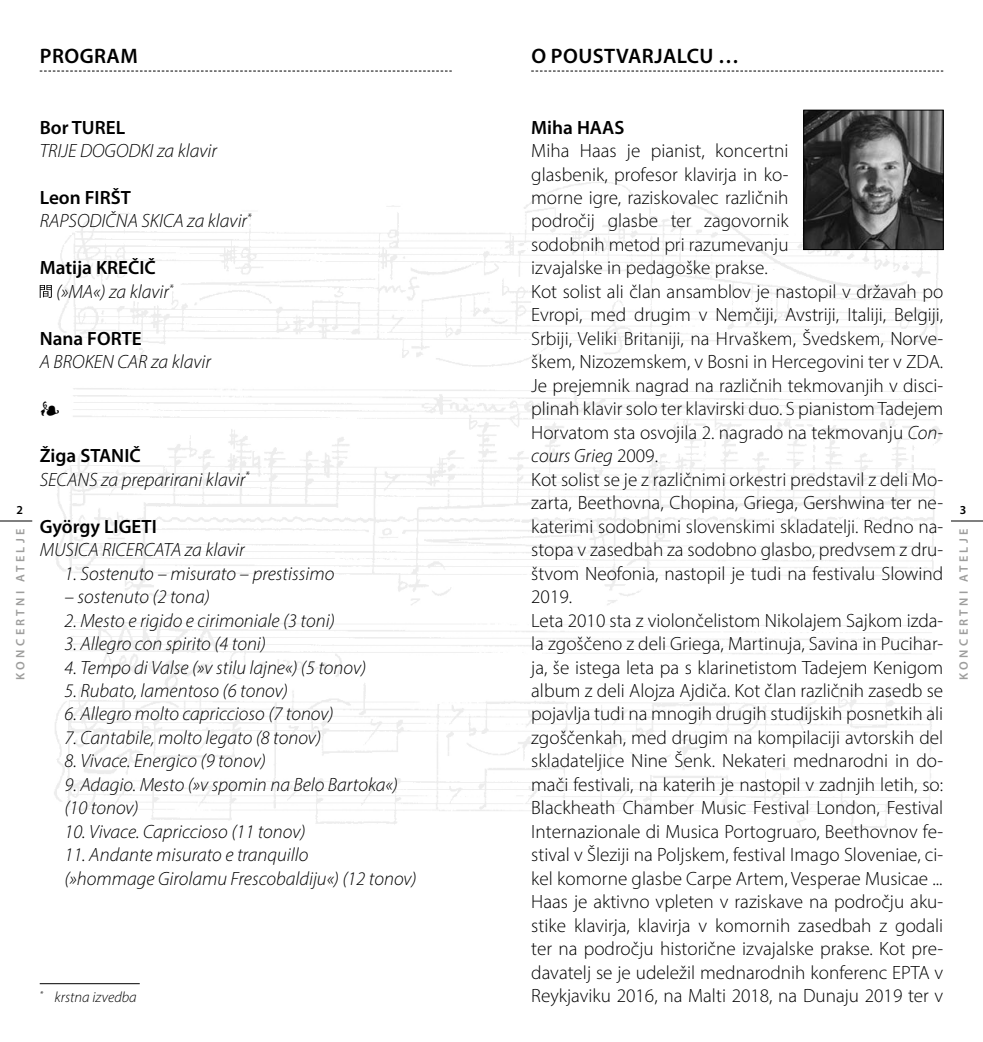
<style>
.page{position:relative;width:983px;height:1042px;background:#fff}
.page>*{position:absolute;margin:0;border:0;box-sizing:border-box;transform-origin:0 0}
.Naslov-01{font:600 21px "Myriad Pro";letter-spacing:.02em;color:#000}
.body-prvi{font:300 19.25px/23.4px "Myriad Pro";color:#000;text-align:justify}
.body-prvi-2{font:italic 300 19.25px "Myriad Pro";color:#000}
.body-prvi-3{font:600 19.25px "Myriad Pro";color:#000}
.body-prvi-4{font:19.25px "Minion Pro";color:#000}
.body-prvi-5{font:italic 300 14.88px "Myriad Pro";color:#000}
.t1{font:600 12.25px "Myriad Pro";letter-spacing:.27em;color:#9d9d9c}
.t2{font:600 12.25px "Myriad Pro";color:#000}
.s1{font-style:italic}
</style>
<div class="page">
<hr style="left:0;top:521px;width:32px;height:1px;background:#000">
<hr style="left:950px;top:521px;width:32px;height:1px;background:#000">
<img style="left:54px;top:174px;width:890px;height:657px">
<svg style="left:40px;top:71px;width:411px;height:1px"></svg>
<svg style="left:40px;top:285px;width:12px;height:13px"></svg>
<svg style="left:531px;top:71px;width:412px;height:1px"></svg>
<hr style="left:40px;top:983px;width:100px;height:1px;background:#000">
<img style="left:805px;top:112px;width:136px;height:136px">
<div style="left:803px;top:110px;width:140px;height:140px;border:1px solid #000"></div>
<p class="Naslov-01" style="left:40px;top:43px;width:99px">PROGRAM</p>
<p class="Naslov-01" style="left:531px;top:43px;width:209px">O POUSTVARJALCU …</p>
<p class="body-prvi-3" style="left:531px;top:115px;width:95px">Miha HAAS</p>
<p class="body-prvi" style="left:531px;top:139px;width:259px">Miha Haas je pianist, koncertni glasbenik, profesor klavirja in ko&shy;morne igre, raziskovalec različnih področij glasbe ter zagovornik sodobnih metod pri razumevanju izvajalske in pedagoške prakse.</p>
<p class="body-prvi" style="left:531px;top:280px;width:413px">Kot solist ali član ansamblov je nastopil v državah po Evropi, med drugim v Nemčiji, Avstriji, Italiji, Belgiji, Srbiji, Veliki Britaniji, na Hrvaškem, Švedskem, Norve&shy;škem, Nizozemskem, v Bosni in Hercegovini ter v ZDA.<br>Je prejemnik nagrad na različnih tekmovanjih v disci&shy;plinah klavir solo ter klavirski duo. S pianistom Tadejem Horvatom sta osvojila 2. nagrado na tekmovanju <span class="s1">Con&shy;cours Grieg</span> 2009.</p>
<p class="body-prvi" style="left:531px;top:467px;width:413px">Kot solist se je z različnimi orkestri predstavil z deli Mo&shy;zarta, Beethovna, Chopina, Griega, Gershwina ter ne&shy;katerimi sodobnimi slovenskimi skladatelji. Redno na&shy;stopa v zasedbah za sodobno glasbo, predvsem z dru&shy;štvom Neofonia, nastopil je tudi na festivalu Slowind 2019.</p>
<p class="body-prvi" style="left:531px;top:608px;width:413px">Leta 2010 sta z violončelistom Nikolajem Sajkom izda&shy;la zgoščeno z deli Griega, Martinuja, Savina in Pucihar&shy;ja, še istega leta pa s klarinetistom Tadejem Kenigom album z deli Alojza Ajdiča. Kot član različnih zasedb se pojavlja tudi na mnogih drugih studijskih posnetkih ali zgoščenkah, med drugim na kompilaciji avtorskih del skladateljice Nine Šenk. Nekateri mednarodni in do&shy;mači festivali, na katerih je nastopil v zadnjih letih, so:<br>Blackheath Chamber Music Festival London, Festival Internazionale di Musica Portogruaro, Beethovnov fe&shy;stival v Šleziji na Poljskem, festival Imago Sloveniae, ci&shy;kel komorne glasbe Carpe Artem, Vesperae Musicae ...</p>
<p class="body-prvi" style="left:531px;top:890px;width:413px">Haas je aktivno vpleten v raziskave na področju aku&shy;stike klavirja, klavirja v komornih zasedbah z godali ter na področju historične izvajalske prakse. Kot pre&shy;davatelj se je udeležil mednarodnih konferenc EPTA v Reykjaviku 2016, na Malti 2018, na Dunaju 2019 ter v</p>
<p class="body-prvi-3" style="left:40px;top:115px;width:87px">Bor TUREL</p>
<p class="body-prvi-2" style="left:40px;top:139px;width:179px">TRIJE DOGODKI za klavir</p>
<p class="body-prvi-3" style="left:40px;top:185px;width:92px">Leon FIRŠT</p>
<p class="body-prvi-2" style="left:40px;top:209px;width:213px">RAPSODIČNA SKICA za klavir<sup>*</sup></p>
<p class="body-prvi-3" style="left:40px;top:256px;width:118px">Matija KREČIČ</p>
<p class="body-prvi-2" style="left:56px;top:280px;width:119px">(»MA«) za klavir<sup>*</sup></p>
<p class="body-prvi-3" style="left:40px;top:326px;width:103px">Nana FORTE</p>
<p class="body-prvi-2" style="left:40px;top:350px;width:173px">A BROKEN CAR za klavir</p>
<p class="body-prvi-4" style="left:40px;top:396px;width:22px">❧</p>
<p class="body-prvi-3" style="left:40px;top:443px;width:102px">Žiga STANIČ</p>
<p class="body-prvi-2" style="left:40px;top:468px;width:211px">SECANS za preparirani klavir<sup>*</sup></p>
<p class="body-prvi-3" style="left:40px;top:514px;width:119px">György LIGETI</p>
<p class="body-prvi-2" style="left:40px;top:538px;width:206px">MUSICA RICERCATA za klavir</p>
<p class="body-prvi-2" style="left:64px;top:562px;width:271px">1. Sostenuto – misurato – prestissimo</p>
<p class="body-prvi-2" style="left:64px;top:585px;width:147px">– sostenuto (2 tona)</p>
<p class="body-prvi-2" style="left:64px;top:608px;width:272px">2. Mesto e rigido e cirimoniale (3 toni)</p>
<p class="body-prvi-2" style="left:64px;top:632px;width:203px">3. Allegro con spirito (4 toni)</p>
<p class="body-prvi-2" style="left:64px;top:655px;width:303px">4. Tempo di Valse (»v stilu lajne«) (5 tonov)</p>
<p class="body-prvi-2" style="left:64px;top:679px;width:225px">5. Rubato, lamentoso (6 tonov)</p>
<p class="body-prvi-2" style="left:64px;top:702px;width:270px">6. Allegro molto capriccioso (7 tonov)</p>
<p class="body-prvi-2" style="left:64px;top:726px;width:258px">7. Cantabile, molto legato (8 tonov)</p>
<p class="body-prvi-2" style="left:64px;top:749px;width:203px">8. Vivace. Energico (9 tonov)</p>
<p class="body-prvi-2" style="left:64px;top:773px;width:335px">9. Adagio. Mesto (»v spomin na Belo Bartoka«)</p>
<p class="body-prvi-2" style="left:64px;top:796px;width:76px">(10 tonov)</p>
<p class="body-prvi-2" style="left:64px;top:820px;width:242px">10. Vivace. Capriccioso (11 tonov)</p>
<p class="body-prvi-2" style="left:64px;top:843px;width:245px">11. Andante misurato e tranquillo</p>
<p class="body-prvi-2" style="left:64px;top:867px;width:353px">(»hommage Girolamu Frescobaldiju«) (12 tonov)</p>
<p class="t2" style="left:17px;top:502px;width:8px">2</p>
<p class="t2" style="left:959px;top:502px;width:8px">3</p>
<p class="t1" style="left:13px;top:679px;width:153px;rotate:-90deg">KONCERTNI ATELJE</p>
<p class="t1" style="left:955px;top:679px;width:153px;rotate:-90deg">KONCERTNI ATELJE</p>
<p class="body-prvi-5" style="left:40px;top:988px;width:99px"><sup>*</sup> krstna izvedba</p>
</div>
